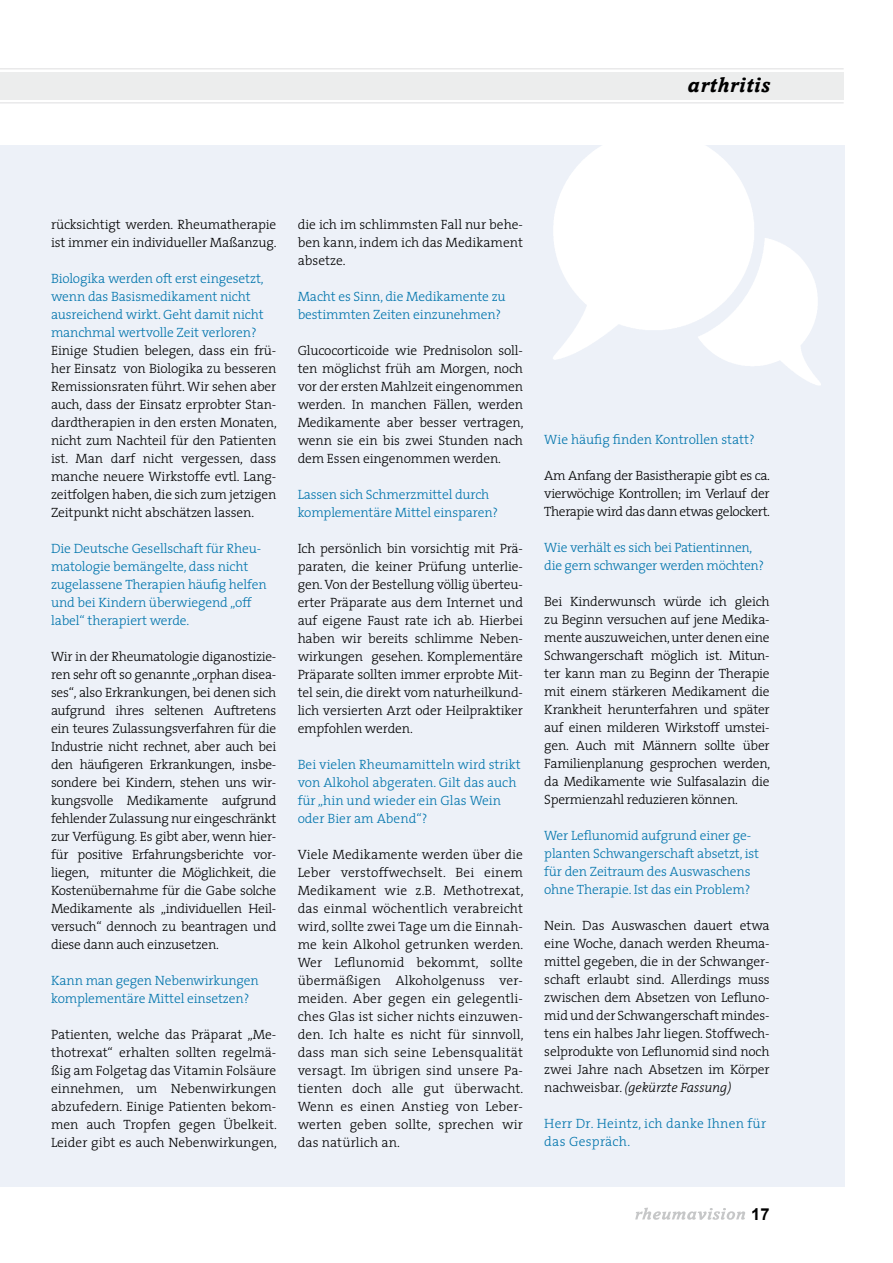
<style>
.page{position:relative;width:893px;height:1263px;background:#fff}
.page>*{position:absolute;margin:0;border:0;box-sizing:border-box;transform-origin:0 0}
.t1{font:italic 700 21px "Amasis";letter-spacing:.04em;color:#000}
.t2{font:700 16.5px "Arial";color:#000}
.t3{font:300 13.5px/18px "The Serif";letter-spacing:-.01em;color:#000;text-align:justify}
.t4{font:300 13.5px/18px "The Serif";letter-spacing:-.01em;color:#0074ac}
.t5{font:300 13.5px/18px "The Serif";letter-spacing:.02em;color:#0074ac}
.s1{font-style:italic}
</style>
<div class="page">
<div style="left:0;top:145px;width:844px;height:1041px;background:#edf1f8"></div>
<svg style="left:635px;top:1207px;width:110px;height:13px"></svg>
<hr style="left:0;top:102px;width:844px;height:2px;background:#e9e9ea">
<hr style="left:0;top:68px;width:844px;height:2px;background:#e9e9ea">
<div style="left:0;top:72px;width:844px;height:27px;background:#eceded"></div>
<img style="left:553px;top:145px;width:268px;height:240px">
<h1 class="t1" style="left:687px;top:73px;width:84px">arthritis</h1>
<p class="t3" style="left:51px;top:215px;width:227px">rücksichtigt werden. Rheumatherapie ist immer ein individueller Maßanzug.</p>
<p class="t4" style="left:51px;top:269px;width:214px">Biologika werden oft erst eingesetzt, wenn das Basismedikament nicht ausreichend wirkt. Geht damit nicht manchmal wertvolle Zeit verloren?</p>
<p class="t3" style="left:51px;top:341px;width:227px">Einige Studien belegen, dass ein frü&shy;her Einsatz von Biologika zu besseren Remissionsraten führt. Wir sehen aber auch, dass der Einsatz erprobter Stan&shy;dardtherapien in den ersten Monaten, nicht zum Nachteil für den Patienten ist. Man darf nicht vergessen, dass manche neuere Wirkstoffe evtl. Lang&shy;zeitfolgen haben, die sich zum jetzigen Zeitpunkt nicht abschätzen lassen.</p>
<p class="t4" style="left:51px;top:539px;width:217px">Die Deutsche Gesellschaft für Rheu&shy;matologie bemängelte, dass nicht zugelassene Therapien häufig helfen und bei Kindern überwiegend „off label“ therapiert werde.</p>
<p class="t3" style="left:51px;top:647px;width:227px">Wir in der Rheumatologie diganostizie&shy;ren sehr oft so genannte „orphan disea&shy;ses“, also Erkrankungen, bei denen sich aufgrund ihres seltenen Auftretens ein teures Zulassungsverfahren für die Industrie nicht rechnet, aber auch bei den häufigeren Erkrankungen, insbe&shy;sondere bei Kindern, stehen uns wir&shy;kungsvolle Medikamente aufgrund fehlender Zulassung nur eingeschränkt zur Verfügung. Es gibt aber, wenn hier&shy;für positive Erfahrungsberichte vor&shy;liegen, mitunter die Möglichkeit, die Kostenübernahme für die Gabe solche Medikamente als „individuellen Heil&shy;versuch“ dennoch zu beantragen und diese dann auch einzusetzen.</p>
<p class="t4" style="left:51px;top:971px;width:209px">Kann man gegen Nebenwirkungen komplementäre Mittel einsetzen?</p>
<p class="t3" style="left:51px;top:1025px;width:227px">Patienten, welche das Präparat „Me&shy;thotrexat“ erhalten sollten regelmä&shy;ßig am Folgetag das Vitamin Folsäure einnehmen, um Nebenwirkungen abzufedern. Einige Patienten bekom&shy;men auch Tropfen gegen Übelkeit.<br>Leider gibt es auch Nebenwirkungen,</p>
<p class="t3" style="left:298px;top:215px;width:227px">die ich im schlimmsten Fall nur behe&shy;ben kann, indem ich das Medikament absetze.</p>
<p class="t4" style="left:298px;top:287px;width:210px">Macht es Sinn, die Medikamente zu bestimmten Zeiten einzunehmen?</p>
<p class="t3" style="left:298px;top:341px;width:227px">Glucocorticoide wie Prednisolon soll&shy;ten möglichst früh am Morgen, noch vor der ersten Mahlzeit eingenommen werden. In manchen Fällen, werden Medikamente aber besser vertragen, wenn sie ein bis zwei Stunden nach dem Essen eingenommen werden.</p>
<p class="t4" style="left:298px;top:485px;width:202px">Lassen sich Schmerzmittel durch komplementäre Mittel einsparen?</p>
<p class="t3" style="left:298px;top:539px;width:227px">Ich persönlich bin vorsichtig mit Prä&shy;paraten, die keiner Prüfung unterlie&shy;gen. Von der Bestellung völlig überteu&shy;erter Präparate aus dem Internet und auf eigene Faust rate ich ab. Hierbei haben wir bereits schlimme Neben&shy;wirkungen gesehen. Komplementäre Präparate sollten immer erprobte Mit&shy;tel sein, die direkt vom naturheilkund&shy;lich versierten Arzt oder Heilpraktiker empfohlen werden.</p>
<p class="t4" style="left:298px;top:755px;width:225px">Bei vielen Rheumamitteln wird strikt von Alkohol abgeraten. Gilt das auch für „hin und wieder ein Glas Wein oder Bier am Abend“?</p>
<p class="t3" style="left:298px;top:845px;width:227px">Viele Medikamente werden über die Leber verstoffwechselt. Bei einem Medikament wie z.B. Methotrexat, das einmal wöchentlich verabreicht wird, sollte zwei Tage um die Einnah&shy;me kein Alkohol getrunken werden.<br>Wer Leflunomid bekommt, sollte übermäßigen Alkoholgenuss ver&shy;meiden. Aber gegen ein gelegentli&shy;ches Glas ist sicher nichts einzuwen&shy;den. Ich halte es nicht für sinnvoll, dass man sich seine Lebensqualität versagt. Im übrigen sind unsere Pa&shy;tienten doch alle gut überwacht.<br>Wenn es einen Anstieg von Leber&shy;werten geben sollte, sprechen wir das natürlich an.</p>
<p class="t4" style="left:544px;top:430px;width:212px">Wie häufig finden Kontrollen statt?</p>
<p class="t3" style="left:544px;top:466px;width:227px">Am Anfang der Basistherapie gibt es ca. vierwöchige Kontrollen; im Verlauf der Therapie wird das dann etwas gelockert.</p>
<p class="t4" style="left:544px;top:538px;width:221px">Wie verhält es sich bei Patientinnen, die gern schwanger werden möchten?</p>
<p class="t3" style="left:544px;top:592px;width:227px">Bei Kinderwunsch würde ich gleich zu Beginn versuchen auf jene Medika&shy;mente auszuweichen, unter denen eine Schwangerschaft möglich ist. Mitun&shy;ter kann man zu Beginn der Therapie mit einem stärkeren Medikament die Krankheit herunterfahren und später auf einen milderen Wirkstoff umstei&shy;gen. Auch mit Männern sollte über Familienplanung gesprochen werden, da Medikamente wie Sulfasalazin die Spermienzahl reduzieren können.</p>
<p class="t4" style="left:544px;top:826px;width:216px">Wer Leflunomid aufgrund einer ge&shy;planten Schwangerschaft absetzt, ist für den Zeitraum des Auswaschens ohne Therapie. Ist das ein Problem?</p>
<p class="t3" style="left:544px;top:916px;width:227px">Nein. Das Auswaschen dauert etwa eine Woche, danach werden Rheuma&shy;mittel gegeben, die in der Schwanger&shy;schaft erlaubt sind. Allerdings muss zwischen dem Absetzen von Lefluno&shy;mid und der Schwangerschaft mindes&shy;tens ein halbes Jahr liegen. Stoffwech&shy;selprodukte von Leflunomid sind noch zwei Jahre nach Absetzen im Körper nachweisbar. <span class="s1">(gekürzte Fassung)</span></p>
<p class="t5" style="left:544px;top:1114px;width:223px">Herr Dr. Heintz, ich danke Ihnen für das Gespräch.</p>
<p class="t2" style="left:751px;top:1203px;width:20px">17</p>
</div>
